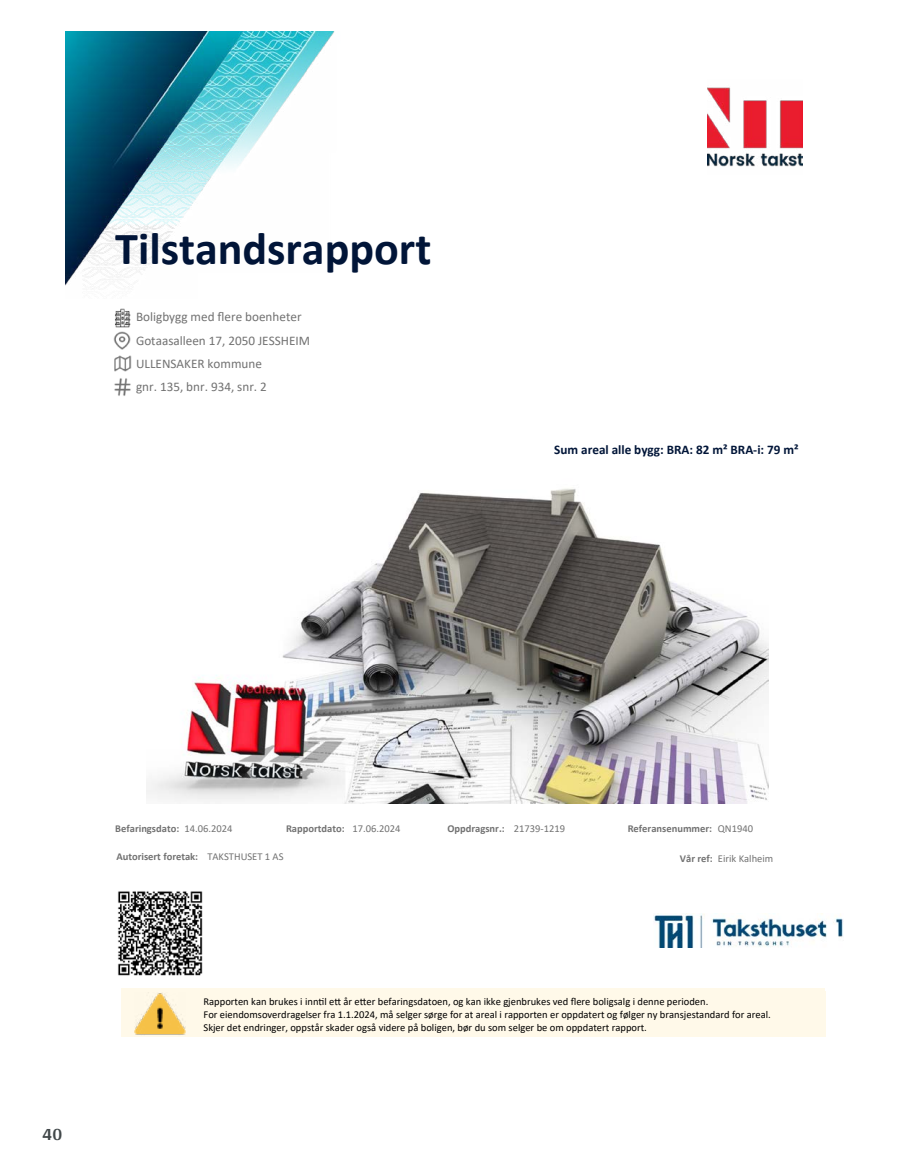
<style>
.page{position:relative;width:915px;height:1172px;background:#fff}
.page>*{position:absolute;margin:0;border:0;box-sizing:border-box;transform-origin:0 0}
.t1{font:700 46.05px "Calibri";color:#011538}
.t2{font:700 18px "Arya";color:#414749}
.t3{font:13.2px "Calibri";color:#727272}
.t4{font:700 13.2px "Calibri";color:#011538}
.t5{font:10.5px/12.9px "Calibri";color:#000}
.t6{font:700 10.5px "Calibri";color:#727272}
.t7{font:10.5px "Calibri";color:#727272}
.s1{font-weight:400}
.s2{font-weight:700}
</style>
<div class="page">
<img style="left:65px;top:32px;width:269px;height:257px">
<img style="left:114px;top:355px;width:17px;height:17px">
<img style="left:114px;top:378px;width:17px;height:18px">
<img style="left:114px;top:331px;width:16px;height:19px">
<img style="left:707px;top:87px;width:95px;height:80px">
<img style="left:117px;top:891px;width:86px;height:85px">
<img style="left:146px;top:488px;width:621px;height:315px">
<img style="left:653px;top:913px;width:189px;height:34px">
<div style="left:121px;top:988px;width:703px;height:49px;background:#fff9e9"></div>
<img style="left:134px;top:992px;width:52px;height:43px">
<img style="left:115px;top:308px;width:16px;height:19px">
<h1 class="t1" style="left:115px;top:216px;width:317px">Tilstandsrapport</h1>
<p class="t3" style="left:136px;top:307px;width:167px">Boligbygg med 昀氀ere boenheter</p>
<p class="t3" style="left:136px;top:331px;width:175px">Gotaasalleen 17, 2050 JESSHEIM</p>
<p class="t3" style="left:136px;top:378px;width:132px">gnr. 135, bnr. 934, snr. 2</p>
<p class="t3" style="left:136px;top:354px;width:127px">ULLENSAKER kommune</p>
<p class="t4" style="left:554px;top:440px;width:246px">Sum areal alle bygg: BRA: 82 m² BRA-i: 79 m²</p>
<h2 class="t2" style="left:43px;top:1123px;width:21px">40</h2>
<p class="t6" style="left:115px;top:821px;width:119px">Befaringsdato: <span class="s1">14.06.2024</span></p>
<p class="t6" style="left:286px;top:821px;width:116px">Rapportdato: <span class="s1">17.06.2024</span></p>
<p class="t6" style="left:447px;top:821px;width:119px">Oppdragsnr.: <span class="s1">21739-1219</span></p>
<p class="t6" style="left:116px;top:849px;width:169px">Autorisert foretak: <span class="s1">TAKSTHUSET 1 AS</span></p>
<p class="t6" style="left:627px;top:821px;width:127px">Referansenummer: <span class="s1">QN1940</span></p>
<p class="t7" style="left:679px;top:851px;width:95px"><span class="s2">Vår ref:</span> Eirik Kalheim</p>
<p class="t5" style="left:203px;top:995px;width:568px">Rapporten kan brukes i inn琀椀l e琀琀 år e琀琀er befaringsdatoen, og kan ikke gjenbrukes ved 昀氀ere boligsalg i denne perioden.<br>For eiendomsoverdragelser fra 1.1.2024, må selger sørge for at areal i rapporten er oppdatert og følger ny bransjestandard for areal.<br>Skjer det endringer, oppstår skader også videre på boligen, bør du som selger be om oppdatert rapport.</p>
</div>
